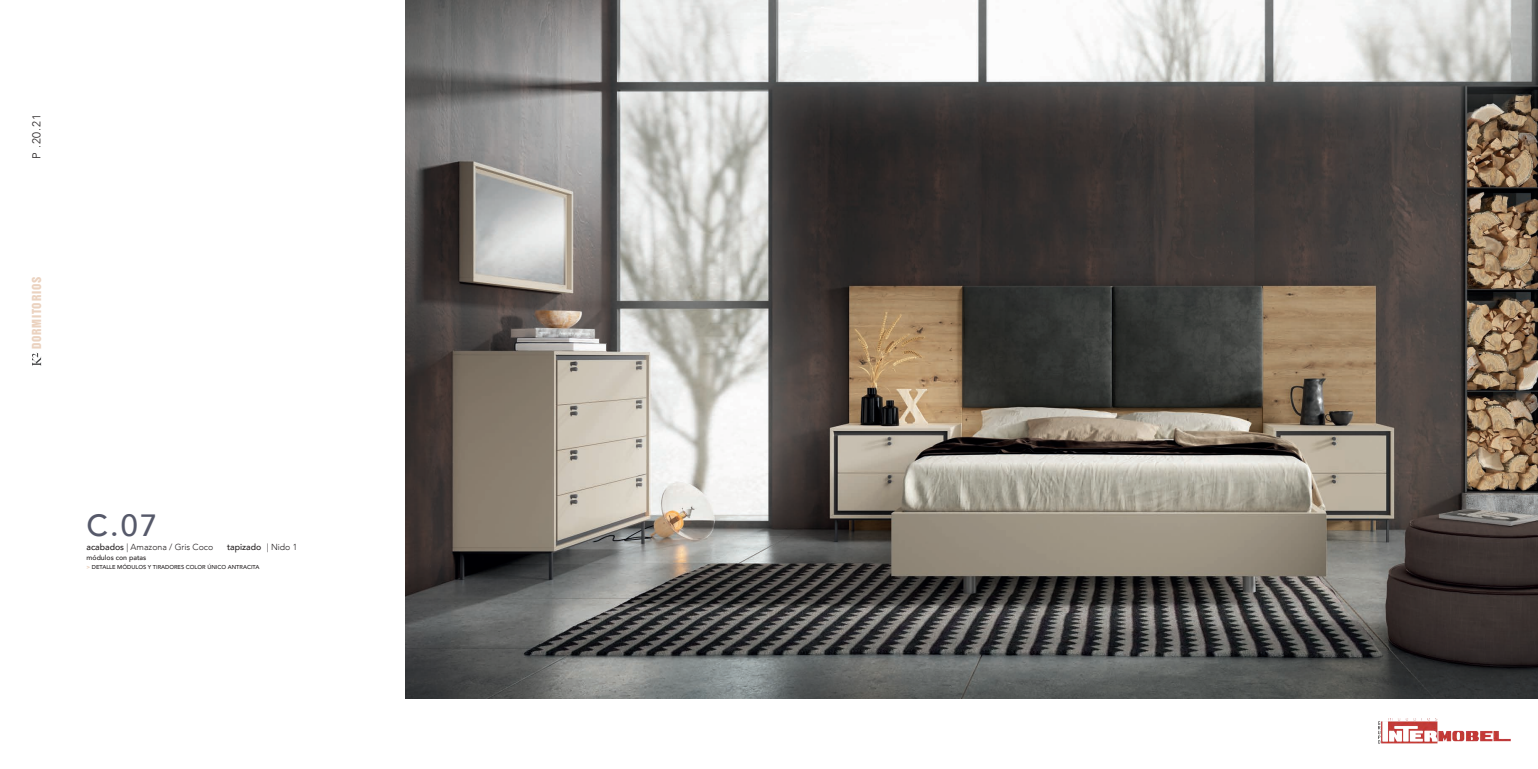
<style>
.page{position:relative;width:1538px;height:769px;background:#fff}
.page>*{position:absolute;margin:0;border:0;box-sizing:border-box;transform-origin:0 0}
.t1{font:500 30.62px "Avenir";color:#56596a}
.t2{font:11.38px "Helvetica Inserat";letter-spacing:.07em;color:#ebd2bf}
.t3{font:300 11.38px "Avenir";color:#231f20}
.t4{font:300 8.75px "Avenir";color:#231f20}
.t5{font:500 8.75px "Avenir";color:#231f20}
.t6{font:500 7px "Avenir";color:#231f20}
.t7{font:500 5.69px "Avenir";color:#231f20}
.s1{font-weight:500}
.s2{font-weight:300}
.s3{font-weight:900;color:#ebd2bf}
</style>
<div class="page">
<svg style="left:32px;top:353px;width:9px;height:13px"></svg>
<img style="left:406px;top:0;width:1132px;height:698px">
<img style="left:1378px;top:718px;width:133px;height:26px">
<h2 class="t3" style="left:30px;top:159px;width:46px;rotate:-90deg">P .20.21</h2>
<h2 class="t2" style="left:30px;top:349px;width:74px;rotate:-90deg">DORMITORIOS</h2>
<h1 class="t1" style="left:87px;top:499px;width:72px">C.07</h1>
<h3 class="t4" style="left:87px;top:542px;width:128px"><span class="s1">acabados</span> | Amazona / Gris Coco</h3>
<h3 class="t5" style="left:227px;top:539px;width:72px">tapizado <span class="s2">| Nido 1</span></h3>
<p class="t6" style="left:87px;top:551px;width:61px">módulos con patas</p>
<p class="t7" style="left:87px;top:562px;width:174px"><span class="s3">&gt;</span> DETALLE MÓDULOS Y TIRADORES COLOR ÚNICO ANTRACITA</p>
</div>
